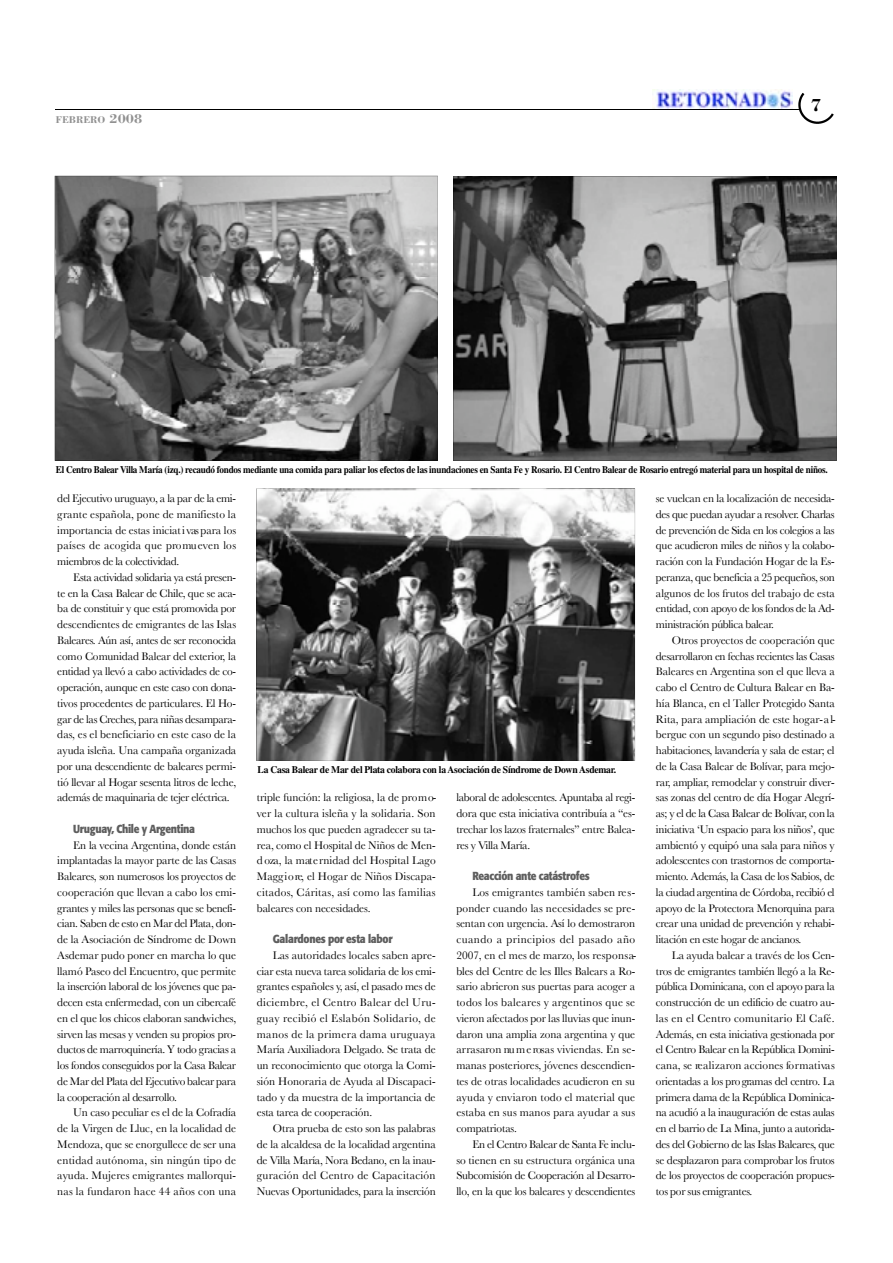
<style>
.page{position:relative;width:893px;height:1263px;background:#fff}
.page>*{position:absolute;margin:0;border:0;box-sizing:border-box;transform-origin:0 0}
.t1{font:700 18px "Bodoni";color:#000}
.t2{font:11.55px/15.8px "Baskerville";letter-spacing:-.015em;color:#000;text-align:justify}
.t3{font:700 11.55px "Formata";letter-spacing:-.03em;color:#5e5e5e;scale:.87 1}
.t4{font:700 10.05px "Times";letter-spacing:-.025em;color:#000;scale:.9 1}
.t5{font:700 10.05px "Times";letter-spacing:-.025em;color:#000;scale:.95 1}
.t6{font:700 10.05px "Bodoni";color:#919191}
.s1{font-size:13.5px}
</style>
<div class="page">
<img style="left:653px;top:89px;width:139px;height:20px">
<hr style="left:55px;top:109px;width:780px;height:1px;background:#000">
<svg style="left:798px;top:93px;width:37px;height:31px"></svg>
<svg style="left:55px;top:176px;width:383px;height:285px;background:#717171"></svg>
<svg style="left:256px;top:489px;width:379px;height:272px;background:#676767"></svg>
<svg style="left:453px;top:176px;width:383px;height:285px;background:#727272"></svg>
<p class="t6" style="left:56px;top:116px;width:88px">FEBRERO <span class="s1">2008</span></p>
<h1 class="t1" style="left:810px;top:99px;width:12px">7</h1>
<p class="t4" style="left:56px;top:466px;width:859px">El Centro Balear Villa María (izq.) recaudó fondos mediante una comida para paliar los efectos de las inundaciones en Santa Fe y Rosario. El Centro Balear de Rosario entregó mate rial para un hospital de niños.</p>
<p class="t2" style="left:57px;top:490px;width:180px">del Ejecutivo uruguayo, a la par de la emi&shy;grante española, pone de manifiesto la importancia de estas iniciat i vas para los países de acogida que pro mu even los m ie m b ros de la colectividad.</p>
<p class="t2" style="left:57px;top:569px;width:180px;text-indent:16px">Esta actividad solidaria ya está pre se n&shy;te en la Casa Balear de Chile, que se aca&shy;ba de constituir y que está pro m ovida por descendientes de emigrantes de las Islas B a le a re s. Aún así, antes de ser re c o n o c id a como Comunidad Balear del ex te rio r, la entidad ya llevó a cabo actividades de co&shy;operación, aunque en este caso con dona&shy;tivos procedentes de particulare s. El Ho&shy;gar de las Cre ch e s, para niñas desampara&shy;d a s, es el beneficiario en este caso de la ayuda isleña. Una campaña orga n iz a d a por una descendiente de baleares perm i&shy;tió llevar al Hogar sesenta litros de lech e, además de maquinaria de tejer eléctrica.</p>
<p class="t3" style="left:73px;top:824px;width:142px">U ru g u ay, Chile y Argentina</p>
<p class="t2" style="left:57px;top:837px;width:180px;text-indent:16px">En la vecina Argentina, donde están implantadas la mayor parte de las Casas B a le a re s, son nu m e rosos los proyectos de cooperación que llevan a cabo los emi&shy;grantes y miles las personas que se benefi&shy;cian. Saben de esto en Mar del Plata, don&shy;de la Asociación de Síndrome de Dow n Asdemar pudo poner en marcha lo que llamó Paseo del Encuentro, que perm ite la inserción laboral de los jóvenes que pa&shy;decen esta enfermedad, con un ciberc a fé en el que los chicos elaboran sandw ich e s, sirven las mesas y venden su propios pro&shy;ductos de marroquinería. Y todo gracias a los fondos conseguidos por la Casa Balear de Mar del Plata del Ejecutivo balear para la cooperación al desarro llo.</p>
<p class="t2" style="left:57px;top:1105px;width:180px;text-indent:16px">Un caso peculiar es el de la Cofradía de la Virgen de Lluc, en la localidad de M e n d oza, que se enorgullece de ser una entidad autónoma, sin ningún tipo de ayuda. Mujeres emigrantes mallorq u i&shy;nas la fundaron hace 44 años con una</p>
<p class="t5" style="left:257px;top:766px;width:379px">La Casa Balear de Mar del Plata colab o ra con la Asociación de Síndrome de Down A sd e m a r.</p>
<p class="t2" style="left:257px;top:790px;width:181px">triple función: la religiosa, la de pro m o&shy;ver la cultura isleña y la solidaria. Son mu chos los que pueden agradecer su ta&shy;rea, como el Hospital de Niños de Men&shy;d oza, la mat e rnidad del Hospital Lago M a gg i o re, el Hogar de Niños Discapa&shy;c ita d o s, Cáritas, así como las familias b a le a res con necesidades.</p>
<p class="t3" style="left:273px;top:934px;width:139px">Galardones por esta labo r</p>
<p class="t2" style="left:257px;top:947px;width:180px;text-indent:16px">Las autoridades locales saben apre&shy;ciar esta nu eva tarea solidaria de los emi&shy;grantes españoles y, así, el pasado mes de d ic ie m b re, el Centro Balear del Uru&shy;g u ay recibió el Eslabón Solidario, de manos de la primera dama uruguaya María Auxiliadora Delga d o. Se trata de un reconocimiento que otorga la Comi&shy;sión Honoraria de Ayuda al Discapaci&shy;tado y da muestra de la importancia de esta tarea de cooperación.</p>
<p class="t2" style="left:257px;top:1121px;width:180px;text-indent:16px">Otra prueba de esto son las palabras de la alcaldesa de la localidad arg e n tin a de Villa María, Nora Bedano, en la inau&shy;guración del Centro de Capacitación N u evas Oportunidades, para la inserc ió n</p>
<p class="t2" style="left:456px;top:790px;width:180px">laboral de adolescentes. Apuntaba al re g i&shy;dora que esta iniciativa contribuía a “es&shy;tre char los lazos frate rnales” entre Balea&shy;res y Villa María.</p>
<p class="t3" style="left:472px;top:871px;width:136px">Reacción ante catástrofes</p>
<p class="t2" style="left:456px;top:884px;width:181px;text-indent:16px">Los emigrantes también saben re s&shy;ponder cuando las necesidades se pre&shy;sentan con urgencia. Así lo demostraro n cuando a principios del pasado año 2007, en el mes de marzo, los re s p o n s a&shy;bles del Centre de les Illes Balears a Ro&shy;sario abrieron sus puertas para acoger a todos los baleares y argentinos que se v ie ron afectados por las lluvias que inu n&shy;d a ron una amplia zona argentina y que a rr a sa ron nu m e rosas viviendas. En se&shy;manas posteriore s, jóvenes descendien&shy;tes de otras localidades acudieron en su ayuda y env ia ron todo el material que estaba en sus manos para ayudar a sus c o m p atrio ta s.</p>
<p class="t2" style="left:456px;top:1136px;width:180px;text-indent:16px">En el Centro Balear de Santa Fe inclu&shy;so tienen en su estructura orgánica una Subcomisión de Cooperación al Desarro&shy;llo, en la que los baleares y descendientes</p>
<p class="t2" style="left:656px;top:490px;width:180px">se vuelcan en la localización de necesida&shy;des que puedan ayudar a re so lve r. Charla s de prevención de Sida en los colegios a las que acudieron miles de niños y la colabo&shy;ración con la Fundación Hogar de la Es&shy;peranza, que beneficia a 25 pequeños, son algunos de los frutos del trabajo de esta entidad, con apoyo de los fondos de la Ad&shy;ministración pública balear.</p>
<p class="t2" style="left:656px;top:632px;width:181px;text-indent:16px">O tros proyectos de cooperación que d e sa rro lla ron en fechas recientes las Casas B a le a res en Argentina son el que lleva a cabo el Centro de Cultura Balear en Ba&shy;hía Blanca, en el Taller Protegido Santa Rita, para ampliación de este hoga r- a l&shy;b e rgue con un segundo piso destinado a h a b ita c io n e s, lavandería y sala de estar; el de la Casa Balear de Bolíva r, para mejo&shy;ra r, ampliar, remodelar y construir dive r&shy;sas zonas del centro de día Hogar Alegrí&shy;as; y el de la Casa Balear de Bolíva r, con la in ic iativa ‘Un espacio para los niños’, que ambientó y equipó una sala para niños y adolescentes con trastornos de comporta&shy;m ie n to. Además, la Casa de los Sabios, de la ciudad argentina de Córdoba, recibió el a p oyo de la Protectora Menorquina para c rear una unidad de prevención y re h a b i&shy;litación en este hogar de ancianos.</p>
<p class="t2" style="left:656px;top:947px;width:180px;text-indent:16px">La ayuda balear a través de los Cen&shy;tros de emigrantes también llegó a la Re&shy;p ú blica Dominicana, con el apoyo para la construcción de un edificio de cuatro au&shy;las en el Centro comunitario El Café.<br>A d e m á s, en esta iniciativa gestionada por el Centro Balear en la Rep ú blica Domini&shy;cana, se re a liz a ron acciones fo rm ativa s orientadas a los pro gramas del centro. La primera dama de la Rep ú blica Dominica&shy;na acudió a la inauguración de estas aulas en el barrio de La Mina, junto a autorida&shy;des del Gobierno de las Islas Baleare s, que se desplazaron para comprobar los frutos de los proyectos de cooperación pro p u e s&shy;tos por sus emigra n te s.</p>
</div>
